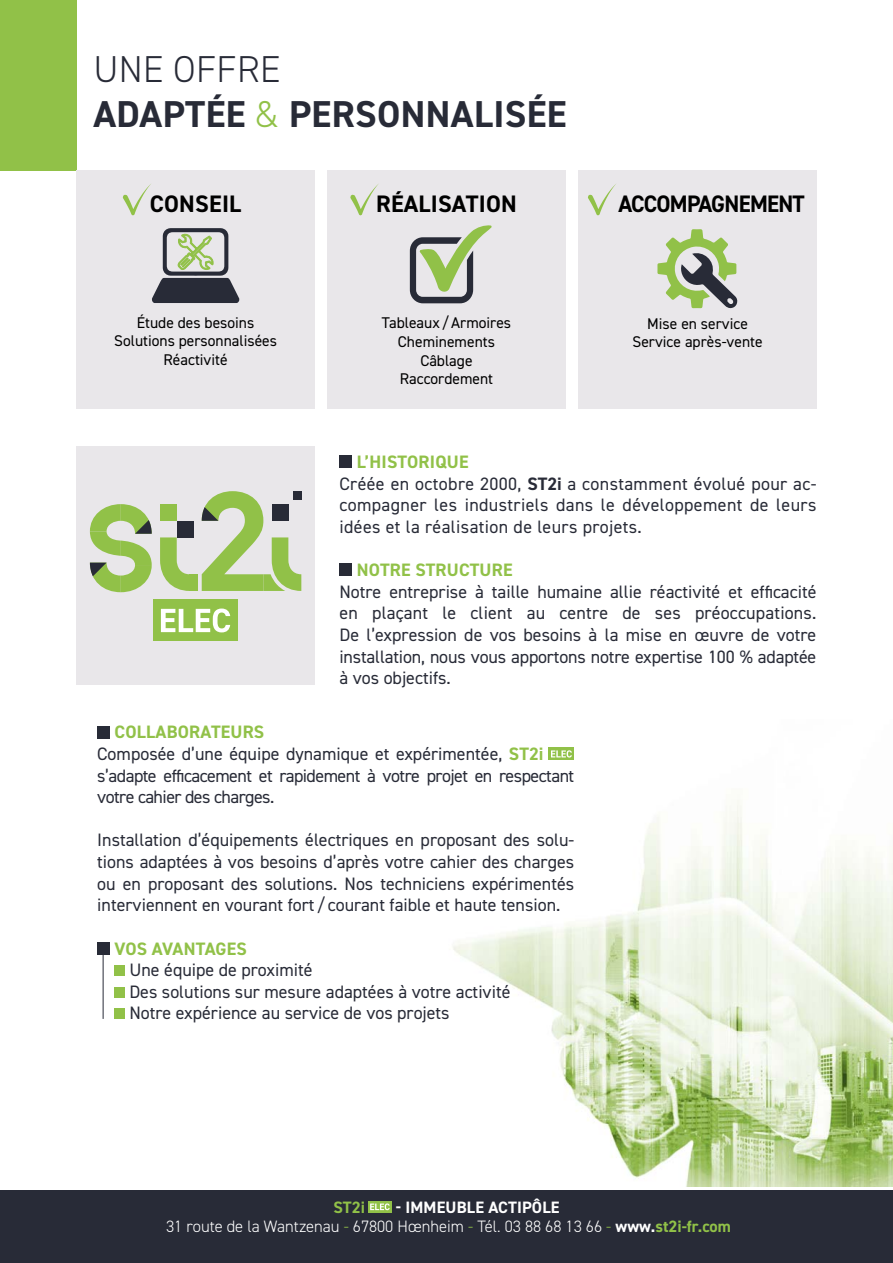
<style>
.page{position:relative;width:893px;height:1263px;background:#fff}
.page>*{position:absolute;margin:0;border:0;box-sizing:border-box;transform-origin:0 0}
.t1{font:700 37.5px/45px "DIN2014";letter-spacing:.01em;color:#282b37}
.t2{font:700 23.85px "DIN2014";color:#000}
.t3{font:700 23.85px "DIN2014";letter-spacing:-.03em;color:#000;scale:.95 1}
.t4{font:18px/21.6px "DIN2014";color:#282b37;text-align:justify}
.t5{font:18px/21.6px "DIN2014";letter-spacing:.02em;color:#282b37}
.t6{font:18px/21.6px "DIN2014";letter-spacing:-.03em;color:#282b37}
.t7{font:700 18px "DIN2014";letter-spacing:.01em;color:#91c148}
.t8{font:300 16.5px/19.8px "DIN2014";color:#fff}
.t9{font:700 16.5px "DIN2014";color:#91c148}
.t10{font:15.6px/18.6px "DIN2014";color:#000;text-align:center}
.s1{font-weight:300}
.s2{font-weight:300;color:#91c148}
.s3{font-weight:700;color:#91c148}
.s4{font-weight:700}
.s5{color:#91c148}
</style>
<div class="page">
<img style="left:453px;top:747px;width:440px;height:439px">
<div style="left:0;top:1191px;width:893px;height:72px;background:#282b37"></div>
<svg style="left:368px;top:1201px;width:24px;height:11px"></svg>
<svg style="left:370px;top:1203px;width:20px;height:7px"></svg>
<div style="left:0;top:0;width:77px;height:170px;background:#91c148"></div>
<div style="left:339px;top:455px;width:13px;height:13px;background:#282b37"></div>
<div style="left:339px;top:563px;width:13px;height:13px;background:#282b37"></div>
<div style="left:97px;top:726px;width:13px;height:12px;background:#282b37"></div>
<svg style="left:549px;top:747px;width:25px;height:13px"></svg>
<svg style="left:551px;top:750px;width:21px;height:7px"></svg>
<div style="left:97px;top:942px;width:13px;height:12px;background:#282b37"></div>
<div style="left:114px;top:965px;width:11px;height:11px;background:#91c148"></div>
<div style="left:114px;top:987px;width:11px;height:11px;background:#91c148"></div>
<div style="left:114px;top:1009px;width:11px;height:10px;background:#91c148"></div>
<hr style="left:103px;top:948px;width:1px;height:71px;background:#282b37">
<div style="left:77px;top:170px;width:238px;height:238px;background:#e9e7ea"></div>
<svg style="left:152px;top:228px;width:87px;height:75px"></svg>
<svg style="left:123px;top:184px;width:28px;height:31px"></svg>
<div style="left:578px;top:170px;width:238px;height:238px;background:#e9e7ea"></div>
<svg style="left:657px;top:229px;width:80px;height:79px"></svg>
<svg style="left:588px;top:184px;width:28px;height:31px"></svg>
<div style="left:327px;top:170px;width:239px;height:238px;background:#e9e7ea"></div>
<svg style="left:410px;top:225px;width:82px;height:78px"></svg>
<svg style="left:350px;top:184px;width:29px;height:31px"></svg>
<div style="left:77px;top:447px;width:238px;height:238px;background:#e9e7ea"></div>
<svg style="left:160px;top:537px;width:30px;height:54px"></svg>
<div style="left:177px;top:521px;width:16px;height:16px;background:#282b37"></div>
<div style="left:190px;top:574px;width:8px;height:17px;background:#91c148"></div>
<div style="left:160px;top:504px;width:17px;height:17px;background:#91c148"></div>
<svg style="left:202px;top:491px;width:99px;height:100px"></svg>
<svg style="left:90px;top:504px;width:62px;height:88px"></svg>
<div style="left:153px;top:599px;width:85px;height:42px;background:#91c148"></div>
<svg style="left:161px;top:608px;width:69px;height:24px"></svg>
<h1 class="t1" style="left:93px;top:46px;width:475px"><span class="s1">UNE OFFRE<br></span>ADAPTÉE <span class="s2">&amp;</span> PERSONNALISÉE</h1>
<h2 class="t2" style="left:150px;top:188px;width:93px">CONSEIL</h2>
<p class="t10" style="left:114px;top:313px;width:164px">Étude des besoins<br>Solutions personnalisées<br>Réactivité</p>
<h2 class="t2" style="left:376px;top:188px;width:142px">RÉALISATION</h2>
<p class="t10" style="left:382px;top:313px;width:131px">Tableaux /Armoires<br>Cheminements<br>Câblage<br>Raccordement</p>
<h2 class="t3" style="left:618px;top:188px;width:198px">ACCOMPAGNEMENT</h2>
<p class="t10" style="left:632px;top:314px;width:132px">Mise en service<br>Service après-vente</p>
<p class="t5" style="left:339px;top:451px;width:478px;text-indent:17px"><span class="s3">L’HISTORIQUE<br></span>Créée en octobre 2000, <span class="s4">ST2i</span> a constamment évolué pour ac&shy;compagner les industriels dans le développement de leurs idées et la réalisation de leurs projets.</p>
<p class="t7" style="left:357px;top:558px;width:157px">NOTRE STRUCTURE</p>
<p class="t4" style="left:339px;top:580px;width:478px">Notre entreprise à taille humaine allie réactivité et efficacité en plaçant le client au centre de ses préoccupations.<br>De l’expression de vos besoins à la mise en œuvre de votre installation, nous vous apportons notre expertise 100 % adaptée à vos objectifs.</p>
<p class="t6" style="left:97px;top:721px;width:478px;text-indent:17px"><span class="s3">COLLABORATEURS<br></span>Composée d’une équipe dynamique et expérimentée, <span class="s3">ST2i </span>s’adapte efficacement et rapidement à votre projet en respectant votre cahier des charges.</p>
<p class="t4" style="left:97px;top:829px;width:478px">Installation d’équipements électriques en proposant des solu&shy;tions adaptées à vos besoins d’après votre cahier des charges ou en proposant des solutions. Nos techniciens expérimentés interviennent en vourant fort / courant faible et haute tension.</p>
<p class="t7" style="left:115px;top:936px;width:134px">VOS AVANTAGES</p>
<p class="t4" style="left:129px;top:959px;width:383px;text-align:left">Une équipe de proximité<br>Des solutions sur mesure adaptées à votre activité<br>Notre expérience au service de vos projets</p>
<p class="t8" style="left:166px;top:1197px;width:566px;text-indent:230px"><span class="s4">- IMMEUBLE ACTIPÔLE<br></span>31 route de la Wantzenau <span class="s5">-</span> 67800 Hœnheim <span class="s5">-</span> Tél. 03 88 68 13 66 <span class="s5">-</span> <span class="s4">www.</span><span class="s3">st2i-fr.com</span></p>
<p class="t9" style="left:333px;top:1196px;width:33px">ST2i</p>
</div>
